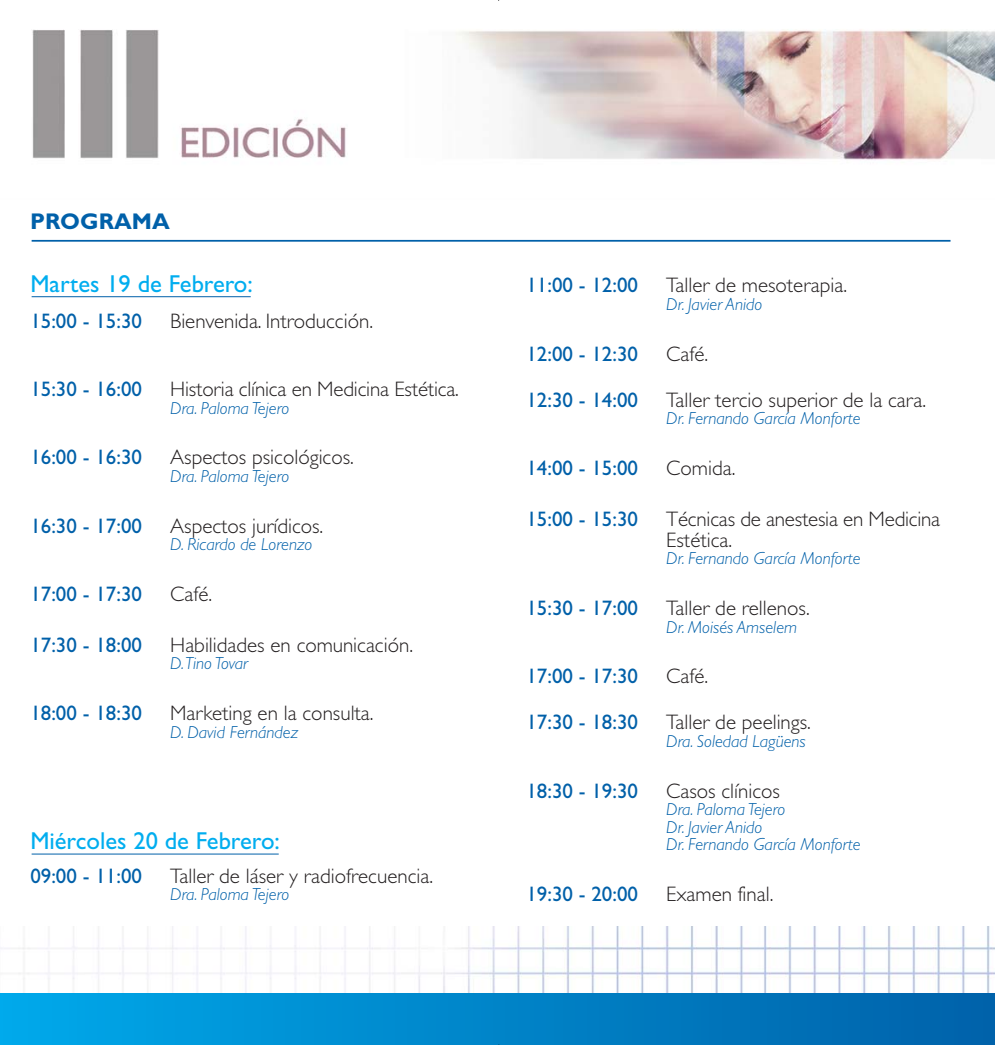
<style>
.page{position:relative;width:995px;height:1045px;background:#fff}
.page>*{position:absolute;margin:0;border:0;box-sizing:border-box;transform-origin:0 0}
.t1{font:24.5px "Gill Sans";color:#00adef}
.t2{font:700 22.75px "Gill Sans";color:#0060a9}
.t3{font:300 21px/21px "Gill Sans";color:#231f20}
.t4{font:21px "Gill Sans";color:#0060a9}
.t5{font:italic 300 17.5px/17.5px "Gill Sans";color:#0060a9}
</style>
<div class="page">
<img style="left:32px;top:0;width:963px;height:160px">
<img style="left:0;top:926px;width:995px;height:67px">
<hr style="left:32px;top:240px;width:918px;height:1px;background:#0060a9">
<div style="left:0;top:993px;width:995px;height:51px;background:linear-gradient(to right,#00a9ea,#0061a8)"></div>
<hr style="left:32px;top:296px;width:219px;height:1px;background:#0060a9">
<hr style="left:32px;top:853px;width:247px;height:1px;background:#0060a9">
<p class="t2" style="left:30px;top:213px;width:141px">PROGRAMA</p>
<p class="t1" style="left:30px;top:275px;width:224px">Martes 19 de Febrero:</p>
<p class="t4" style="left:30px;top:313px;width:113px">15:00 - 15:30</p>
<p class="t3" style="left:170px;top:312px;width:204px">Bienvenida. Introducción.</p>
<p class="t4" style="left:30px;top:381px;width:113px">15:30 - 16:00</p>
<p class="t3" style="left:170px;top:380px;width:290px">Historia clínica en Medicina Estética.</p>
<p class="t5" style="left:170px;top:400px;width:121px">Dra. Paloma Tejero</p>
<p class="t4" style="left:30px;top:450px;width:113px">16:00 - 16:30</p>
<p class="t3" style="left:170px;top:449px;width:185px">Aspectos psicológicos.</p>
<p class="t5" style="left:170px;top:469px;width:121px">Dra. Paloma Tejero</p>
<p class="t4" style="left:30px;top:518px;width:113px">16:30 - 17:00</p>
<p class="t3" style="left:170px;top:517px;width:155px">Aspectos jurídicos.</p>
<p class="t5" style="left:170px;top:537px;width:144px">D. Ricardo de Lorenzo</p>
<p class="t4" style="left:30px;top:586px;width:113px">17:00 - 17:30</p>
<p class="t3" style="left:170px;top:585px;width:43px">Café.</p>
<p class="t4" style="left:30px;top:637px;width:113px">17:30 - 18:00</p>
<p class="t3" style="left:170px;top:636px;width:244px">Habilidades en comunicación.</p>
<p class="t5" style="left:170px;top:656px;width:79px">D. Tino Tovar</p>
<p class="t4" style="left:30px;top:705px;width:113px">18:00 - 18:30</p>
<p class="t3" style="left:170px;top:704px;width:205px">Marketing en la consulta.</p>
<p class="t5" style="left:170px;top:724px;width:129px">D. David Fernández</p>
<p class="t1" style="left:30px;top:832px;width:251px">Miércoles 20 de Febrero:</p>
<p class="t4" style="left:30px;top:867px;width:113px">09:00 - 11:00</p>
<p class="t3" style="left:170px;top:866px;width:264px">Taller de láser y radiofrecuencia.</p>
<p class="t5" style="left:170px;top:886px;width:121px">Dra. Paloma Tejero</p>
<p class="t4" style="left:526px;top:278px;width:113px">11:00 - 12:00</p>
<p class="t3" style="left:666px;top:277px;width:182px">Taller de mesoterapia.</p>
<p class="t5" style="left:666px;top:297px;width:97px">Dr. Javier Anido</p>
<p class="t4" style="left:526px;top:346px;width:113px">12:00 - 12:30</p>
<p class="t3" style="left:666px;top:345px;width:43px">Café.</p>
<p class="t4" style="left:526px;top:392px;width:113px">12:30 - 14:00</p>
<p class="t3" style="left:666px;top:391px;width:261px">Taller tercio superior de la cara.</p>
<p class="t5" style="left:666px;top:411px;width:196px">Dr. Fernando García Monforte</p>
<p class="t4" style="left:526px;top:460px;width:113px">14:00 - 15:00</p>
<p class="t3" style="left:666px;top:459px;width:71px">Comida.</p>
<p class="t4" style="left:526px;top:511px;width:113px">15:00 - 15:30</p>
<p class="t3" style="left:666px;top:510px;width:275px">Técnicas de anestesia en Medicina<br>Estética.</p>
<p class="t5" style="left:666px;top:551px;width:196px">Dr. Fernando García Monforte</p>
<p class="t4" style="left:526px;top:600px;width:113px">15:30 - 17:00</p>
<p class="t3" style="left:666px;top:599px;width:145px">Taller de rellenos.</p>
<p class="t5" style="left:666px;top:619px;width:132px">Dr. Moisés Amselem</p>
<p class="t4" style="left:526px;top:668px;width:113px">17:00 - 17:30</p>
<p class="t3" style="left:666px;top:668px;width:43px">Café.</p>
<p class="t4" style="left:526px;top:714px;width:113px">17:30 - 18:30</p>
<p class="t3" style="left:666px;top:713px;width:146px">Taller de peelings.</p>
<p class="t5" style="left:666px;top:733px;width:141px">Dra. Soledad Lagüens</p>
<p class="t4" style="left:526px;top:783px;width:113px">18:30 - 19:30</p>
<p class="t3" style="left:666px;top:782px;width:115px">Casos clínicos</p>
<p class="t5" style="left:666px;top:802px;width:196px">Dra. Paloma Tejero<br>Dr. Javier Anido<br>Dr. Fernando García Monforte</p>
<p class="t4" style="left:526px;top:886px;width:113px">19:30 - 20:00</p>
<p class="t3" style="left:666px;top:885px;width:109px">Examen final.</p>
</div>
